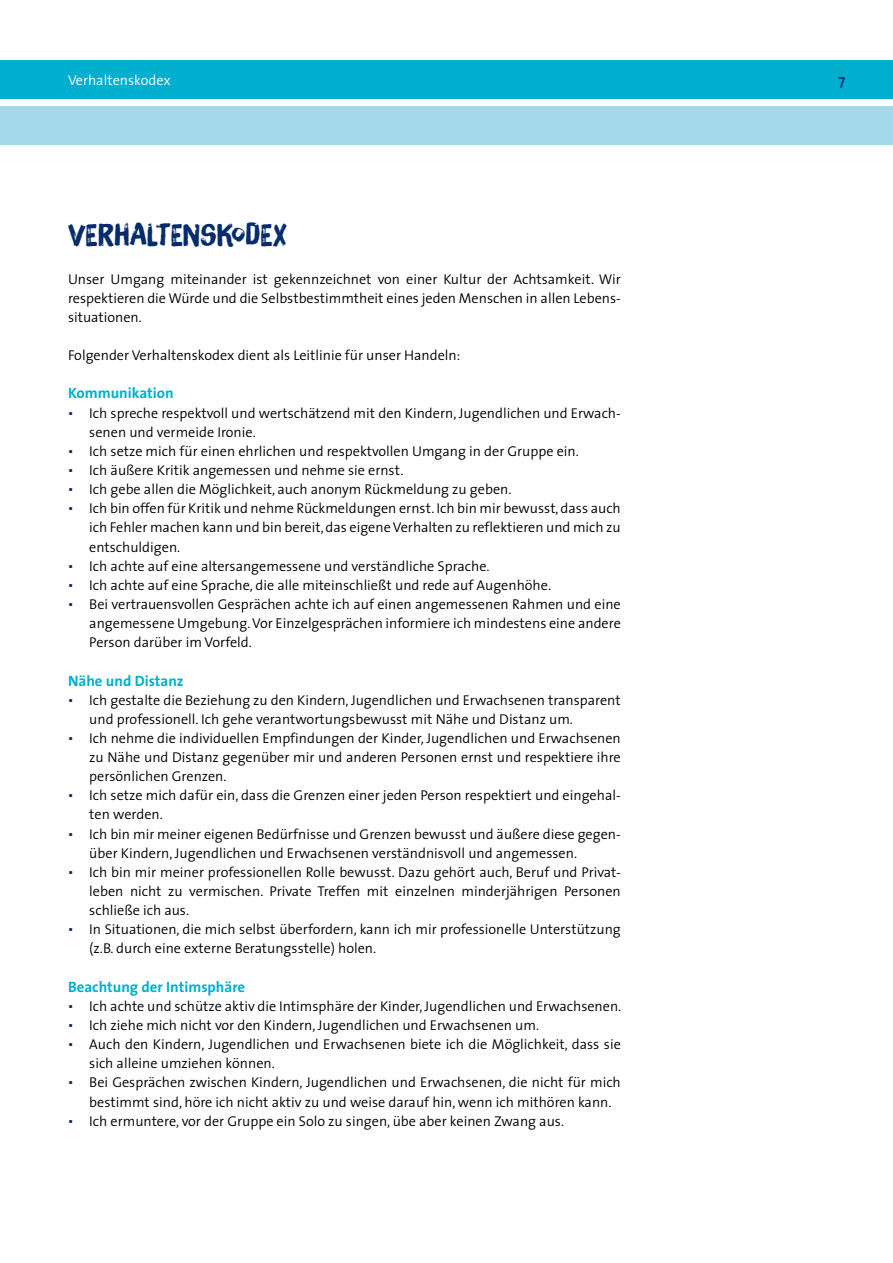
<style>
.page{position:relative;width:893px;height:1263px;background:#fff}
.page>*{position:absolute;margin:0;border:0;box-sizing:border-box;transform-origin:0 0}
._01_Head_20{font:30px "Brush Up";letter-spacing:.02em;color:#062c6c}
._03_Small_Head{font:700 15px "The Sans";color:#00afcd}
.t1{font:600 15px "The Sans";color:#062c6c}
.Body_9_5{font:300 14.25px/19.2px "The Sans";color:#000}
.t2{font:300 14.25px "The Sans";color:#fff}
.s1{font-family:"Geogrotesque";color:#062c6c}
</style>
<div class="page">
<div style="left:0;top:106px;width:893px;height:38px;background:#a3d8e8"></div>
<div style="left:0;top:61px;width:893px;height:38px;background:#00afcd"></div>
<p class="t2" style="left:68px;top:68px;width:104px">Verhaltenskodex</p>
<p class="t1" style="left:838px;top:67px;width:8px">7</p>
<p class="_01_Head_20" style="left:68px;top:217px;width:220px">VERHALTENSKODEX</p>
<p class="Body_9_5" style="left:68px;top:269px;width:554px;text-align:justify">Unser Umgang miteinander ist gekennzeichnet von einer Kultur der Achtsamkeit. Wir respektieren dieWürde und die Selbstbestimmtheit eines jeden Menschen in allen Lebens&shy;situationen.</p>
<p class="Body_9_5" style="left:68px;top:345px;width:394px">Folgender Verhaltenskodex dient als Leitlinie für unser Handeln:</p>
<p class="_03_Small_Head" style="left:68px;top:381px;width:107px">Kommunikation</p>
<p class="Body_9_5" style="left:89px;top:403px;width:533px;text-indent:-21px"><span class="s1">Δ</span> Ich spreche respektvoll und wertschätzend mit den Kindern, Jugendlichen und Erwach&shy;senen und vermeide Ironie.</p>
<p class="Body_9_5" style="left:68px;top:441px;width:512px"><span class="s1">Δ</span> Ich setze mich für einen ehrlichen und respektvollen Umgang in der Gruppe ein.</p>
<p class="Body_9_5" style="left:68px;top:460px;width:337px"><span class="s1">Δ</span> Ich äußere Kritik angemessen und nehme sie ernst.</p>
<p class="Body_9_5" style="left:68px;top:479px;width:445px"><span class="s1">Δ</span> Ich gebe allen die Möglichkeit, auch anonym Rückmeldung zu geben.</p>
<p class="Body_9_5" style="left:89px;top:498px;width:533px;text-align:justify;text-indent:-21px"><span class="s1">Δ</span> Ich bin offen für Kritik und nehme Rückmeldungen ernst. Ich bin mir bewusst,dass auch ich Fehler machen kann und bin bereit,das eigeneVerhalten zu reflektieren und mich zu entschuldigen.</p>
<p class="Body_9_5" style="left:68px;top:556px;width:423px"><span class="s1">Δ</span> Ich achte auf eine altersangemessene und verständliche Sprache.</p>
<p class="Body_9_5" style="left:68px;top:575px;width:485px"><span class="s1">Δ</span> Ich achte auf eine Sprache, die alle miteinschließt und rede auf Augenhöhe.</p>
<p class="Body_9_5" style="left:89px;top:594px;width:533px;text-align:justify;text-indent:-21px"><span class="s1">Δ</span> Bei vertrauensvollen Gesprächen achte ich auf einen angemessenen Rahmen und eine angemessene Umgebung.Vor Einzelgesprächen informiere ich mindestens eine andere Person darüber im Vorfeld.</p>
<p class="_03_Small_Head" style="left:68px;top:668px;width:117px">Nähe und Distanz</p>
<p class="Body_9_5" style="left:89px;top:690px;width:533px;text-indent:-21px"><span class="s1">Δ</span> Ich gestalte die Beziehung zu den Kindern, Jugendlichen und Erwachsenen transparent und professionell. Ich gehe verantwortungsbewusst mit Nähe und Distanz um.</p>
<p class="Body_9_5" style="left:89px;top:728px;width:533px;text-align:justify;text-indent:-21px"><span class="s1">Δ</span> Ich nehme die individuellen Empfindungen der Kinder, Jugendlichen und Erwachsenen zu Nähe und Distanz gegenüber mir und anderen Personen ernst und respektiere ihre persönlichen Grenzen.</p>
<p class="Body_9_5" style="left:89px;top:785px;width:533px;text-indent:-21px"><span class="s1">Δ</span> Ich setze mich dafür ein, dass die Grenzen einer jeden Person respektiert und eingehal&shy;ten werden.</p>
<p class="Body_9_5" style="left:89px;top:824px;width:533px;text-indent:-21px"><span class="s1">Δ</span> Ich bin mir meiner eigenen Bedürfnisse und Grenzen bewusst und äußere diese gegen&shy;über Kindern, Jugendlichen und Erwachsenen verständnisvoll und angemessen.</p>
<p class="Body_9_5" style="left:89px;top:862px;width:533px;text-align:justify;text-indent:-21px"><span class="s1">Δ</span> Ich bin mir meiner professionellen Rolle bewusst. Dazu gehört auch, Beruf und Privat&shy;leben nicht zu vermischen. Private Treffen mit einzelnen minderjährigen Personen schließe ich aus.</p>
<p class="Body_9_5" style="left:89px;top:919px;width:533px;text-indent:-21px"><span class="s1">Δ</span> In Situationen, die mich selbst überfordern, kann ich mir professionelle Unterstützung (z.B. durch eine externe Beratungsstelle) holen.</p>
<p class="_03_Small_Head" style="left:68px;top:974px;width:179px">Beachtung der Intimsphäre</p>
<p class="Body_9_5" style="left:68px;top:996px;width:555px"><span class="s1">Δ</span> Ich achte und schütze aktiv die Intimsphäre der Kinder,Jugendlichen und Erwachsenen.</p>
<p class="Body_9_5" style="left:68px;top:1015px;width:473px"><span class="s1">Δ</span> Ich ziehe mich nicht vor den Kindern, Jugendlichen und Erwachsenen um.</p>
<p class="Body_9_5" style="left:89px;top:1034px;width:533px;text-indent:-21px"><span class="s1">Δ</span> Auch den Kindern, Jugendlichen und Erwachsenen biete ich die Möglichkeit, dass sie sich alleine umziehen können.</p>
<p class="Body_9_5" style="left:89px;top:1072px;width:533px;text-indent:-21px"><span class="s1">Δ</span> Bei Gesprächen zwischen Kindern, Jugendlichen und Erwachsenen, die nicht für mich bestimmt sind, höre ich nicht aktiv zu und weise darauf hin, wenn ich mithören kann.</p>
<p class="Body_9_5" style="left:68px;top:1111px;width:498px"><span class="s1">Δ</span> Ich ermuntere, vor der Gruppe ein Solo zu singen, übe aber keinen Zwang aus.</p>
</div>
